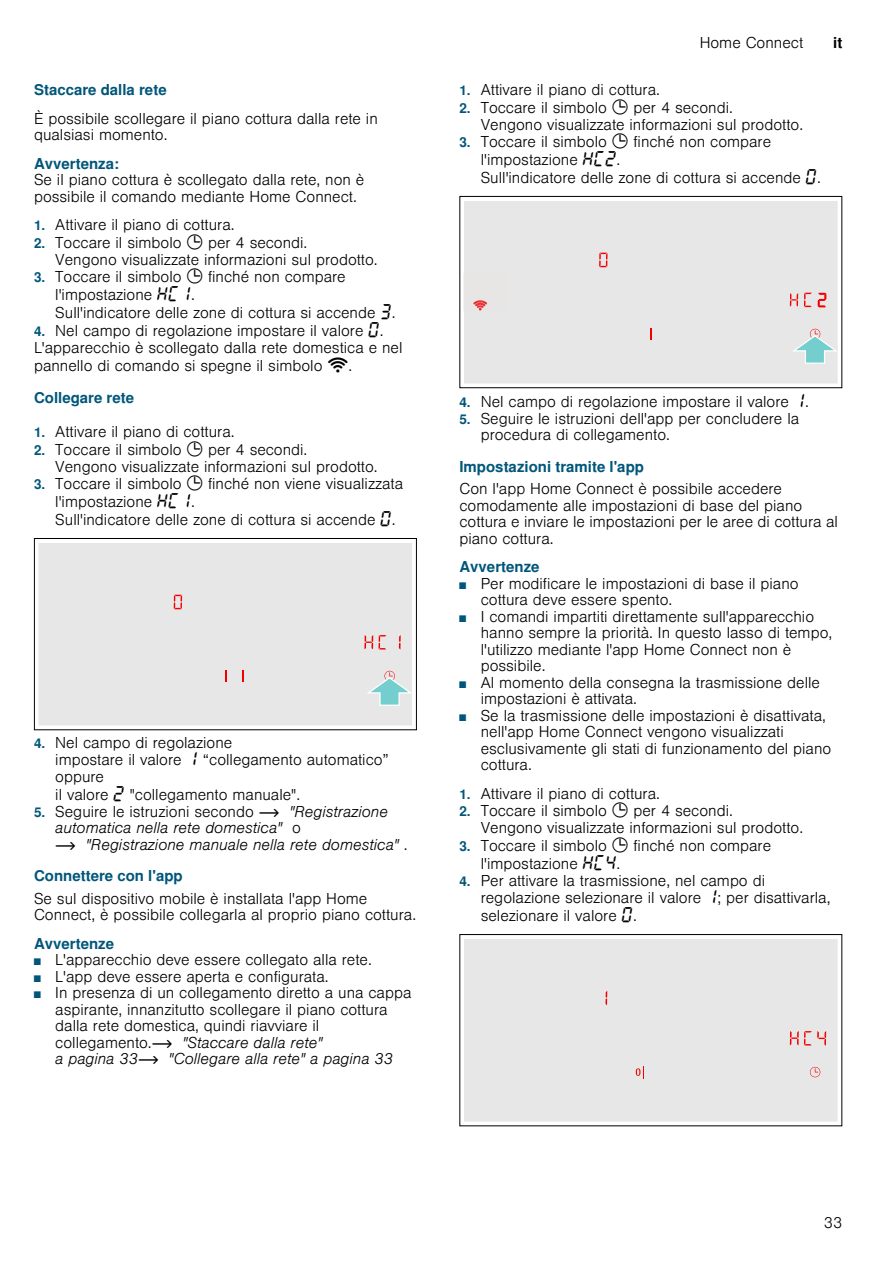
<style>
.page{position:relative;width:893px;height:1263px;background:#fff}
.page>*{position:absolute;margin:0;border:0;box-sizing:border-box;transform-origin:0 0}
.t1{font:300 15px/16.5px "Nimbus San L";color:#000}
.t2{font:italic 300 15px/16.5px "Nimbus San L";color:#000}
.t3{font:700 15px "Nimbus San L";color:#00567a}
.t4{font:700 15px "Nimbus San L";color:#000}
.s1{font-weight:700;font-size:13.5px;color:#00567a}
.s2{font-family:"BSH Symb All";font-weight:400;font-size:16.5px}
.s3{font-family:"BSH Symb PH3";font-weight:400;font-size:16.5px}
.s4{font-weight:700;font-style:normal;font-size:13.5px;color:#00567a}
.s5{font-style:normal}
.s6{font-family:"BSH Symb PH1";font-weight:400;font-style:normal}
.s7{font-size:9px;color:#00567a}
.s8{font-family:"BSH Symb PH1";font-weight:400}
.s9{font-style:italic}
</style>
<div class="page">
<div style="left:38px;top:543px;width:374px;height:183px;background:#e7e7e7"></div>
<div style="left:34px;top:538px;width:383px;height:192px;border:1px solid #000"></div>
<svg style="left:364px;top:635px;width:22px;height:14px"></svg>
<svg style="left:174px;top:595px;width:8px;height:14px"></svg>
<svg style="left:225px;top:670px;width:2px;height:12px"></svg>
<svg style="left:242px;top:670px;width:2px;height:12px"></svg>
<svg style="left:364px;top:671px;width:48px;height:35px;background:#c8dfdf"></svg>
<svg style="left:399px;top:635px;width:1px;height:14px"></svg>
<div style="left:464px;top:201px;width:374px;height:183px;background:#e7e7e7"></div>
<div style="left:459px;top:196px;width:383px;height:192px;border:1px solid #000"></div>
<svg style="left:804px;top:293px;width:7px;height:14px"></svg>
<svg style="left:789px;top:293px;width:9px;height:14px"></svg>
<svg style="left:599px;top:253px;width:8px;height:14px"></svg>
<svg style="left:650px;top:328px;width:2px;height:12px"></svg>
<svg style="left:790px;top:329px;width:48px;height:35px;background:#c8dfdf"></svg>
<svg style="left:817px;top:293px;width:9px;height:14px"></svg>
<img style="left:463px;top:273px;width:43px;height:38px">
<div style="left:464px;top:939px;width:374px;height:183px;background:#e7e7e7"></div>
<div style="left:459px;top:934px;width:383px;height:192px;border:1px solid #000"></div>
<svg style="left:809px;top:1067px;width:11px;height:10px"></svg>
<svg style="left:804px;top:1031px;width:7px;height:14px"></svg>
<svg style="left:789px;top:1031px;width:9px;height:14px"></svg>
<svg style="left:635px;top:1066px;width:8px;height:12px"></svg>
<svg style="left:817px;top:1031px;width:9px;height:15px"></svg>
<svg style="left:605px;top:991px;width:2px;height:14px"></svg>
<p class="t3" style="left:34px;top:80px;width:134px">Staccare dalla rete</p>
<p class="t1" style="left:34px;top:109px;width:345px">È possibile scollegare il piano cottura dalla rete in qualsiasi momento.</p>
<p class="t3" style="left:34px;top:154px;width:87px">Avvertenza:</p>
<p class="t1" style="left:34px;top:170px;width:332px">Se il piano cottura è scollegato dalla rete, non è possibile il comando mediante Home Connect.</p>
<p class="t1" style="left:34px;top:215px;width:202px"><span class="s1">1.</span> Attivare il piano di cottura.</p>
<p class="t1" style="left:55px;top:232px;width:324px;line-height:17px;text-indent:-21px"><span class="s1">2.</span> Toccare il simbolo <span class="s2">0</span> per 4 secondi.<br>Vengono visualizzate informazioni sul prodotto.</p>
<p class="t1" style="left:55px;top:266px;width:342px;line-height:18px;text-indent:-21px"><span class="s1">3.</span> Toccare il simbolo <span class="s2">0</span> finché non compare l'impostazione <span class="s2">•’‚</span>.<br>Sull'indicatore delle zone di cottura si accende <span class="s2">„</span>.</p>
<p class="t1" style="left:34px;top:321px;width:370px;line-height:17.2px"><span class="s1">4.</span> Nel campo di regolazione impostare il valore <span class="s2">‹</span>.<br>L'apparecchio è scollegato dalla rete domestica e nel pannello di comando si spegne il simbolo <span class="s3">D</span>.</p>
<p class="t3" style="left:34px;top:388px;width:102px">Collegare rete</p>
<p class="t1" style="left:34px;top:422px;width:202px"><span class="s1">1.</span> Attivare il piano di cottura.</p>
<p class="t1" style="left:55px;top:439px;width:324px;line-height:17px;text-indent:-21px"><span class="s1">2.</span> Toccare il simbolo <span class="s2">0</span> per 4 secondi.<br>Vengono visualizzate informazioni sul prodotto.</p>
<p class="t1" style="left:55px;top:473px;width:349px;line-height:18px;text-indent:-21px"><span class="s1">3.</span> Toccare il simbolo <span class="s2">0</span> finché non viene visualizzata l'impostazione <span class="s2">•’‚</span>.<br>Sull'indicatore delle zone di cottura si accende <span class="s2">‹</span>.</p>
<p class="t1" style="left:55px;top:732px;width:335px;line-height:17.4px;text-indent:-21px"><span class="s1">4.</span> Nel campo di regolazione<br>impostare il valore <span class="s2">‚</span> “collegamento automatico” oppure<br>il valore <span class="s2">ƒ</span> "collegamento manuale".</p>
<p class="t2" style="left:55px;top:802px;width:354px;text-indent:-21px"><span class="s4">5.</span> <span class="s5">Seguire le istruzioni secondo</span> <span class="s6">~</span> "Registrazione automatica nella rete domestica" <span class="s5">o<br></span><span class="s6">~</span> "Registrazione manuale nella rete domestica" <span class="s5">.</span></p>
<p class="t3" style="left:34px;top:866px;width:150px">Connettere con l'app</p>
<p class="t1" style="left:34px;top:889px;width:383px">Se sul dispositivo mobile è installata l'app Home<br>Connect, è possibile collegarla al proprio piano cottura.</p>
<p class="t3" style="left:34px;top:934px;width:82px">Avvertenze</p>
<p class="t1" style="left:34px;top:950px;width:339px"><span class="s7">■</span> L'apparecchio deve essere collegato alla rete.</p>
<p class="t1" style="left:34px;top:967px;width:296px"><span class="s7">■</span> L'app deve essere aperta e configurata.</p>
<p class="t1" style="left:55px;top:983px;width:357px;text-indent:-21px"><span class="s7">■</span> In presenza di un collegamento diretto a una cappa aspirante, innanzitutto scollegare il piano cottura dalla rete domestica, quindi riavviare il collegamento.<span class="s8">~</span> <span class="s9">"Staccare dalla rete"<br>a pagina 33</span><span class="s8">~</span> <span class="s9">"Collegare alla rete" a pagina 33</span></p>
<p class="t1" style="left:699px;top:33px;width:105px">Home Connect</p>
<p class="t4" style="left:833px;top:34px;width:11px">it</p>
<p class="t1" style="left:459px;top:80px;width:202px"><span class="s1">1.</span> Attivare il piano di cottura.</p>
<p class="t1" style="left:480px;top:97px;width:324px;line-height:17px;text-indent:-21px"><span class="s1">2.</span> Toccare il simbolo <span class="s2">0</span> per 4 secondi.<br>Vengono visualizzate informazioni sul prodotto.</p>
<p class="t1" style="left:480px;top:131px;width:342px;line-height:18px;text-indent:-21px"><span class="s1">3.</span> Toccare il simbolo <span class="s2">0</span> finché non compare l'impostazione <span class="s2">•’ƒ</span>.<br>Sull'indicatore delle zone di cottura si accende <span class="s2">‹</span>.</p>
<p class="t1" style="left:459px;top:392px;width:351px"><span class="s1">4.</span> Nel campo di regolazione impostare il valore <span class="s2">‚</span>.</p>
<p class="t1" style="left:480px;top:409px;width:320px;text-indent:-21px"><span class="s1">5.</span> Seguire le istruzioni dell'app per concludere la procedura di collegamento.</p>
<p class="t3" style="left:459px;top:457px;width:186px">Impostazioni tramite l'app</p>
<p class="t1" style="left:459px;top:479px;width:380px">Con l'app Home Connect è possibile accedere comodamente alle impostazioni di base del piano cottura e inviare le impostazioni per le aree di cottura al piano cottura.</p>
<p class="t3" style="left:459px;top:557px;width:82px">Avvertenze</p>
<p class="t1" style="left:480px;top:574px;width:319px;text-indent:-21px"><span class="s7">■</span> Per modificare le impostazioni di base il piano cottura deve essere spento.</p>
<p class="t1" style="left:480px;top:607px;width:353px;text-indent:-21px"><span class="s7">■</span> I comandi impartiti direttamente sull'apparecchio hanno sempre la priorità. In questo lasso di tempo, l'utilizzo mediante l'app Home Connect non è possibile.</p>
<p class="t1" style="left:480px;top:673px;width:341px;text-indent:-21px"><span class="s7">■</span> Al momento della consegna la trasmissione delle impostazioni è attivata.</p>
<p class="t1" style="left:480px;top:706px;width:352px;text-indent:-21px"><span class="s7">■</span> Se la trasmissione delle impostazioni è disattivata, nell'app Home Connect vengono visualizzati esclusivamente gli stati di funzionamento del piano cottura.</p>
<p class="t1" style="left:459px;top:784px;width:202px"><span class="s1">1.</span> Attivare il piano di cottura.</p>
<p class="t1" style="left:480px;top:801px;width:324px;line-height:17px;text-indent:-21px"><span class="s1">2.</span> Toccare il simbolo <span class="s2">0</span> per 4 secondi.<br>Vengono visualizzate informazioni sul prodotto.</p>
<p class="t1" style="left:480px;top:835px;width:292px;line-height:18px;text-indent:-21px"><span class="s1">3.</span> Toccare il simbolo <span class="s2">0</span> finché non compare l'impostazione <span class="s2">•’…</span>.</p>
<p class="t1" style="left:480px;top:870px;width:351px;line-height:17.7px;text-indent:-21px"><span class="s1">4.</span> Per attivare la trasmissione, nel campo di regolazione selezionare il valore <span class="s2">‚</span>; per disattivarla, selezionare il valore <span class="s2">‹</span>.</p>
<p class="t1" style="left:824px;top:1213px;width:20px">33</p>
</div>
